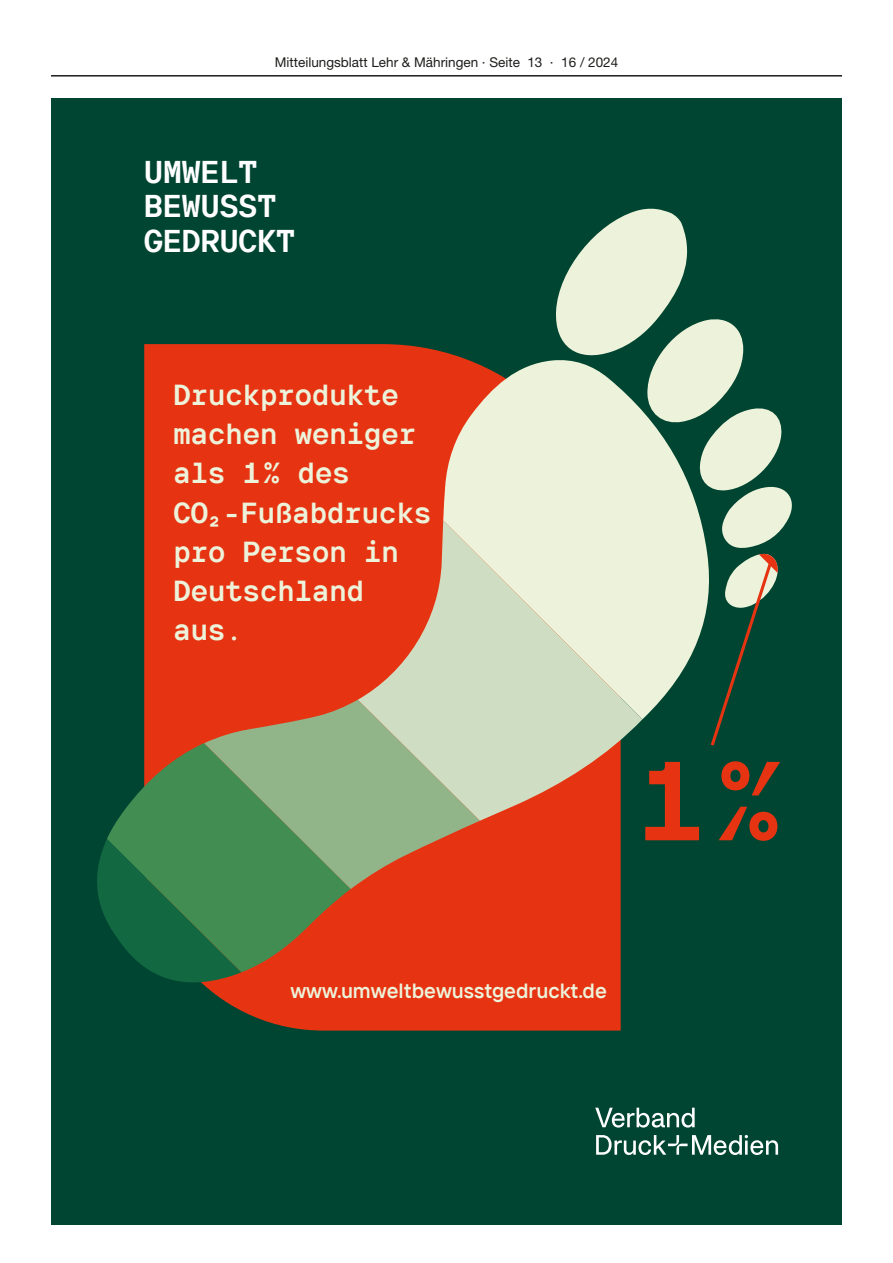
<style>
.page{position:relative;width:893px;height:1263px;background:#fff}
.page>*{position:absolute;margin:0;border:0;box-sizing:border-box;transform-origin:0 0}
.t1{font:700 111.9px "TT Interphases Pro Mono";color:#e63412}
.t2{font:700 31.5px/34.5px "TT Interphases Pro Mono";color:#fff}
.t3{font:700 28.95px/39.2px "TT Interphases Pro Mono";color:#edf3da}
.t4{font:20.55px "TT Interphases Pro Dm Bd";color:#edf3da}
.t5{font:13.5px "Helvetica Neue";color:#1d1d1b}
</style>
<div class="page">
<hr style="left:51px;top:75px;width:791px;height:2px;background:#1d1d1b">
<div style="left:51px;top:98px;width:791px;height:1127px;background:#004531"></div>
<div style="left:144px;top:344px;width:477px;height:686px;background:#e63412"></div>
<svg style="left:443px;top:358px;width:111px;height:163px;background:#e0c7ad"></svg>
<svg style="left:97px;top:839px;width:145px;height:152px"></svg>
<svg style="left:107px;top:743px;width:244px;height:229px;background:#496f40"></svg>
<svg style="left:204px;top:700px;width:276px;height:189px;background:#8e8c5e"></svg>
<svg style="left:358px;top:521px;width:263px;height:300px;background:#d0ae8f"></svg>
<svg style="left:554px;top:208px;width:238px;height:541px"></svg>
<svg style="left:595px;top:1108px;width:183px;height:47px"></svg>
<p class="t5" style="left:275px;top:54px;width:345px">Mitteilungsblatt Lehr &amp; Mähringen · Seite 13 · 16 / 2024</p>
<p class="t2" style="left:144px;top:154px;width:152px">UMWELT<br>BEWUSST<br>GEDRUCKT</p>
<p class="t3" style="left:173px;top:375px;width:260px">Druckprodukte machen weniger als 1 % des<br>CO₂-Fußabdrucks pro Person in<br>Deutschland aus.</p>
<h1 class="t1" style="left:637px;top:728px;width:147px">1 %</h1>
<p class="t4" style="left:290px;top:977px;width:318px">www.umweltbewusstgedruckt.de</p>
</div>
